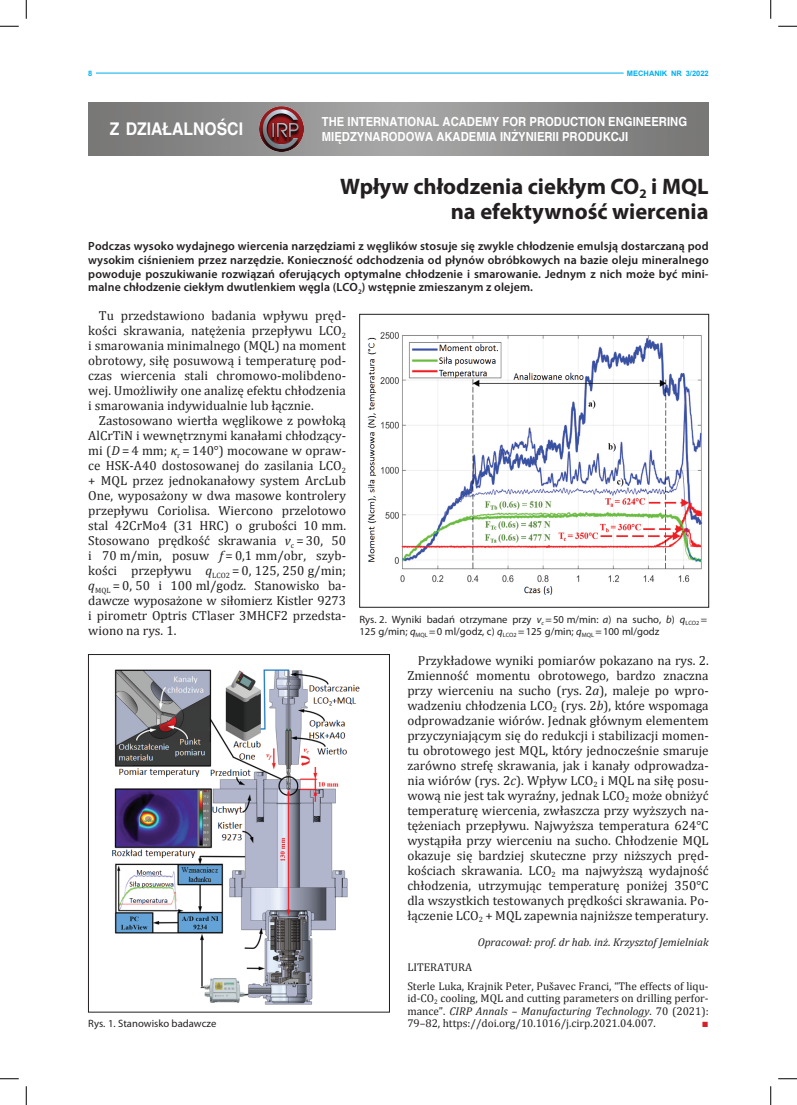
<style>
.page{position:relative;width:797px;height:1105px;background:#fff}
.page>*{position:absolute;margin:0;border:0;box-sizing:border-box;transform-origin:0 0}
.tytul1{font:700 22.5px/25px "Myriad Pro";color:#231f20;text-align:right}
.t1{font:700 17.5px "Helvetica";color:#fff;scale:.9 1}
.tekst{font:13.12px/15px "Cambria";color:#231f20;text-align:justify}
.t2{font:700 12.5px "Helvetica";color:#fff;scale:.9 1}
.lead_art{font:600 11.88px/13.8px "Myriad Pro";letter-spacing:.01em;color:#231f20;text-align:justify}
.LITERATURA_2{font:11.25px/12.5px "Cambria";color:#231f20;text-align:justify}
.tekst-2{font:italic 11.25px "Cambria";color:#231f20}
.LITERATURA_2-2{font:11.25px "Arial";color:#d1232a}
.rysunek{font:10.62px/11.9px "Myriad Pro";color:#231f20}
.t3{font:700 7.5px "Arial";color:#00aeef}
.s1{font-style:italic}
</style>
<div class="page">
<img style="left:88px;top:102px;width:620px;height:53px">
<img style="left:259px;top:107px;width:44px;height:44px">
<img style="left:112px;top:669px;width:248px;height:335px">
<div style="left:88px;top:654px;width:301px;height:358px;border:1px solid #231f20"></div>
<img style="left:367px;top:332px;width:335px;height:263px">
<div style="left:359px;top:314px;width:349px;height:293px;border:1px solid #231f20"></div>
<hr style="left:96px;top:73px;width:527px;height:1px;background:#00aeef">
<svg style="left:0;top:25px;width:19px;height:2px"></svg>
<svg style="left:778px;top:25px;width:19px;height:2px"></svg>
<svg style="left:0;top:1078px;width:19px;height:1px"></svg>
<svg style="left:778px;top:1078px;width:19px;height:1px"></svg>
<svg style="left:25px;top:0;width:2px;height:19px"></svg>
<svg style="left:25px;top:1086px;width:2px;height:19px"></svg>
<svg style="left:770px;top:0;width:1px;height:19px"></svg>
<svg style="left:770px;top:1086px;width:1px;height:19px"></svg>
<p class="t3" style="left:88px;top:68px;width:6px">8</p>
<p class="t3" style="left:627px;top:68px;width:83px">MECHANIK NR 3/2022</p>
<p class="t1" style="left:110px;top:119px;width:150px">Z DZIAŁALNOŚCI</p>
<p class="t2" style="left:322px;top:114px;width:407px">THE INTERNATIONAL ACADEMY FOR PRODUCTION ENGINEERING</p>
<p class="t2" style="left:322px;top:129px;width:342px">MIĘDZYNARODOWA AKADEMIA INŻYNIERII PRODUKCJI</p>
<p class="tytul1" style="left:340px;top:173px;width:370px">Wpływ chłodzenia ciekłym CO<sub>2</sub> i MQL na efektywność wiercenia</p>
<p class="lead_art" style="left:88px;top:239px;width:622px">Podczas wysoko wydajnego wiercenia narzędziami z węglików stosuje się zwykle chłodzenie emulsją dostarczaną pod wysokim ciśnieniem przez narzędzie. Konieczność odchodzenia od płynów obróbkowych na bazie oleju mineralnego powoduje poszukiwanie rozwiązań oferujących optymalne chłodzenie i smarowanie. Jednym z nich może być mini&shy;malne chłodzenie ciekłym dwutlenkiem węgla (LCO<sub>2</sub>) wstępnie zmieszanym z olejem.</p>
<p class="tekst" style="left:88px;top:308px;width:259px;text-indent:11px">Tu przedstawiono badania wpływu pręd&shy;kości skrawania, natężenia przepływu LCO<sub>2 </sub>i smarowania minimalnego (MQL) na moment obrotowy, siłę posuwową i temperaturę pod&shy;czas wiercenia stali chromowo-molibdeno&shy;wej. Umożliwiły one analizę efektu chłodzenia i smarowania indywidualnie lub łącznie.</p>
<p class="tekst" style="left:88px;top:413px;width:259px;text-indent:11px">Zastosowano wiertła węglikowe z powłoką AlCrTiN i wewnętrznymi kanałami chłodzący&shy;mi (<span class="s1">D</span> = 4 mm; <span class="s1">κ</span><sub>r</sub> = 140°) mocowane w opraw&shy;ce HSK-A40 dostosowanej do zasilania LCO<sub>2 </sub>+ MQL przez jednokanałowy system ArcLub One, wyposażony w dwa masowe kontrolery przepływu Coriolisa. Wiercono przelotowo stal 42CrMo4 (31 HRC) o grubości 10 mm.<br>Stosowano prędkość skrawania <span class="s1">v</span><sub>c</sub> = 30, 50 i 70 m/min, posuw <span class="s1">f</span> = 0,1 mm/obr, szyb&shy;kości przepływu <span class="s1">q</span><sub>LCO2</sub> = 0, 125, 250 g/min; <span class="s1">q</span><sub>MQL</sub> = 0, 50 i 100 ml/godz. Stanowisko ba&shy;dawcze wyposażone w siłomierz Kistler 9273 i pirometr Optris CTlaser 3MHCF2 przedsta&shy;wiono na rys. 1.</p>
<p class="rysunek" style="left:88px;top:1018px;width:130px">Rys. 1. Stanowisko badawcze</p>
<p class="rysunek" style="left:359px;top:613px;width:349px">Rys. 2. Wyniki badań otrzymane przy <span class="s1">v</span><sub>c</sub> =50 m/min: <span class="s1">a</span>) na sucho, <span class="s1">b</span>) <span class="s1">q</span><sub>LCO2</sub> =<br>125 g/min; <span class="s1">q</span><sub>MQL</sub> =0 ml/godz, c) <span class="s1">q</span><sub>LCO2</sub> =125 g/min; <span class="s1">q</span><sub>MQL</sub> =100 ml/godz</p>
<p class="tekst" style="left:407px;top:652px;width:303px;text-indent:11px">Przykładowe wyniki pomiarów pokazano na rys. 2.<br>Zmienność momentu obrotowego, bardzo znaczna przy wierceniu na sucho (rys. 2<span class="s1">a</span>), maleje po wpro&shy;wadzeniu chłodzenia LCO<sub>2</sub> (rys. 2<span class="s1">b</span>), które wspomaga odprowadzanie wiórów. Jednak głównym elementem przyczyniającym się do redukcji i stabilizacji momen&shy;tu obrotowego jest MQL, który jednocześnie smaruje zarówno strefę skrawania, jak i kanały odprowadza&shy;nia wiórów (rys. 2<span class="s1">c</span>). Wpływ LCO<sub>2</sub> i MQL na siłę posu&shy;wową nie jest tak wyraźny, jednak LCO<sub>2</sub> może obniżyć temperaturę wiercenia, zwłaszcza przy wyższych na&shy;tężeniach przepływu. Najwyższa temperatura 624°C wystąpiła przy wierceniu na sucho. Chłodzenie MQL okazuje się bardziej skuteczne przy niższych pręd&shy;kościach skrawania. LCO<sub>2</sub> ma najwyższą wydajność chłodzenia, utrzymując temperaturę poniżej 350°C dla wszystkich testowanych prędkości skrawania. Po&shy;łączenie LCO<sub>2</sub> + MQL zapewnia najniższe temperatury.</p>
<p class="tekst-2" style="left:477px;top:934px;width:232px">Opracował: prof. dr hab. inż. Krzysztof Jemielniak</p>
<p class="LITERATURA_2" style="left:407px;top:961px;width:66px">LITERATURA</p>
<p class="LITERATURA_2" style="left:407px;top:979px;width:303px">Sterle Luka, Krajnik Peter, Pušavec Franci, “The effects of liqu&shy;id-CO<sub>2</sub> cooling, MQL and cutting parameters on drilling perfor&shy;mance”. <span class="s1">CIRP Annals – Manufacturing Technology</span>. 70 (2021):<br>79–82, https://doi.org/10.1016/j.cirp.2021.04.007.</p>
<p class="LITERATURA_2-2" style="left:702px;top:1016px;width:8px">■</p>
</div>
